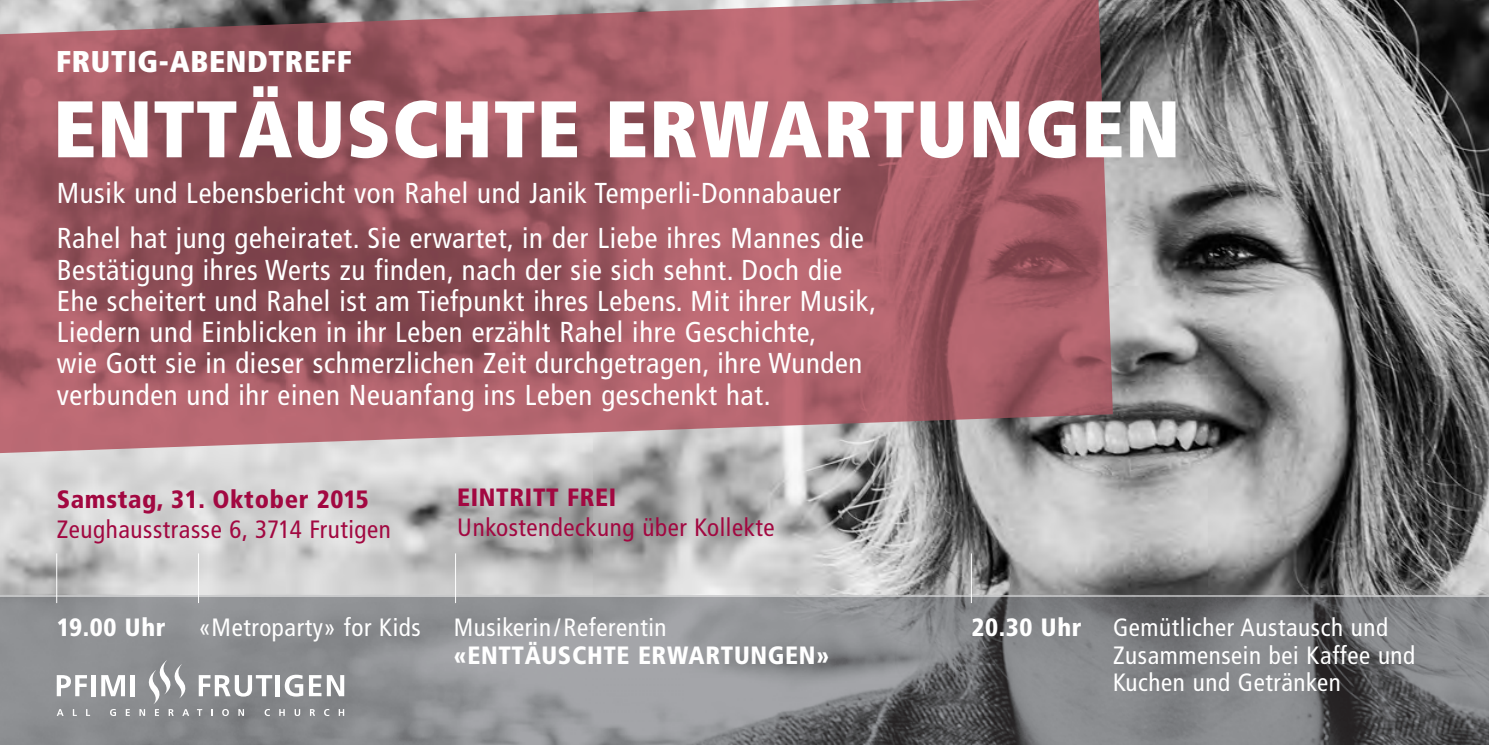
<style>
.page{position:relative;width:1489px;height:745px;background:#fff}
.page>*{position:absolute;margin:0;border:0;box-sizing:border-box;transform-origin:0 0}
.t1{font:900 condensed 80px "Frutiger";letter-spacing:.015em;color:#fff}
.t2{font:900 condensed 30px "Frutiger";letter-spacing:.025em;color:#fff}
.t3{font:condensed 28.75px/31.2px "Frutiger";letter-spacing:.025em;color:#fff}
.t4{font:condensed 25px/27.5px "Frutiger";letter-spacing:.025em;color:#fff}
.t5{font:condensed 25px "Frutiger";letter-spacing:.025em;color:#a20841}
.t6{font:900 condensed 25px "Frutiger";letter-spacing:.025em;color:#fff}
.t7{font:900 condensed 25px "Frutiger";letter-spacing:.025em;color:#a20841}
</style>
<div class="page">
<img style="left:0;top:0;width:1488px;height:595px">
<img style="left:0;top:0;width:1112px;height:453px">
<img style="left:0;top:596px;width:1488px;height:148px">
<svg style="left:57px;top:674px;width:30px;height:21px"></svg>
<hr style="left:91px;top:674px;width:4px;height:21px;background:#fff">
<svg style="left:101px;top:674px;width:24px;height:21px"></svg>
<hr style="left:131px;top:674px;width:4px;height:21px;background:#fff">
<svg style="left:199px;top:674px;width:73px;height:22px"></svg>
<hr style="left:276px;top:674px;width:4px;height:21px;background:#fff">
<svg style="left:285px;top:674px;width:18px;height:22px"></svg>
<svg style="left:309px;top:674px;width:12px;height:21px"></svg>
<svg style="left:327px;top:674px;width:17px;height:21px"></svg>
<svg style="left:57px;top:708px;width:7px;height:7px"></svg>
<svg style="left:73px;top:708px;width:4px;height:7px"></svg>
<svg style="left:86px;top:708px;width:4px;height:7px"></svg>
<svg style="left:110px;top:708px;width:6px;height:7px"></svg>
<svg style="left:126px;top:708px;width:4px;height:7px"></svg>
<svg style="left:197px;top:708px;width:5px;height:7px"></svg>
<svg style="left:211px;top:708px;width:2px;height:7px"></svg>
<svg style="left:222px;top:708px;width:7px;height:7px"></svg>
<svg style="left:223px;top:709px;width:4px;height:5px"></svg>
<svg style="left:238px;top:708px;width:6px;height:7px"></svg>
<svg style="left:264px;top:708px;width:6px;height:7px"></svg>
<svg style="left:279px;top:708px;width:6px;height:7px"></svg>
<svg style="left:294px;top:708px;width:6px;height:7px"></svg>
<svg style="left:310px;top:708px;width:5px;height:7px"></svg>
<svg style="left:324px;top:708px;width:5px;height:7px"></svg>
<svg style="left:339px;top:708px;width:5px;height:7px"></svg>
<svg style="left:139px;top:659px;width:52px;height:56px;background:#9b9c9f"></svg>
<hr style="left:56px;top:553px;width:1px;height:49px;background:#fff">
<hr style="left:198px;top:553px;width:1px;height:49px;background:#fff">
<hr style="left:455px;top:553px;width:1px;height:49px;background:#fff">
<hr style="left:970px;top:553px;width:1px;height:49px;background:#fff">
<p class="t2" style="left:56px;top:50px;width:297px">FRUTIG-ABENDTREFF</p>
<h1 class="t1" style="left:53px;top:97px;width:1128px">ENTTÄUSCHTE ERWARTUNGEN</h1>
<p class="t3" style="left:57px;top:172px;width:808px;line-height:45.5px">Musik und Lebensbericht von Rahel und Janik Temperli-Donnabauer<br>Rahel hat jung geheiratet. Sie erwartet, in der Liebe ihres Mannes die</p>
<p class="t3" style="left:57px;top:256px;width:821px">Bestätigung ihres Werts zu finden, nach der sie sich sehnt. Doch die Ehe scheitert und Rahel ist am Tiefpunkt ihres Lebens. Mit ihrer Musik, Liedern und Einblicken in ihr Leben erzählt Rahel ihre Geschichte,<br>wie Gott sie in dieser schmerzlichen Zeit durchgetragen, ihre Wunden verbunden und ihr einen Neuanfang ins Leben geschenkt hat.</p>
<p class="t7" style="left:57px;top:489px;width:314px">Samstag, 31. Oktober 2015</p>
<p class="t5" style="left:57px;top:519px;width:335px">Zeughausstrasse 6, 3714 Frutigen</p>
<p class="t7" style="left:457px;top:487px;width:160px">EINTRITT FREI</p>
<p class="t5" style="left:457px;top:517px;width:319px">Unkostendeckung über Kollekte</p>
<p class="t6" style="left:57px;top:617px;width:110px">19.00 Uhr</p>
<p class="t4" style="left:198px;top:615px;width:224px">«Metroparty» for Kids</p>
<p class="t4" style="left:454px;top:615px;width:214px">Musikerin/Referentin</p>
<p class="t6" style="left:454px;top:644px;width:377px">«ENTTÄUSCHTE ERWARTUNGEN»</p>
<p class="t6" style="left:971px;top:617px;width:112px">20.30 Uhr</p>
<p class="t4" style="left:1112px;top:615px;width:304px">Gemütlicher Austausch und<br>Zusammensein bei Kaffee und<br>Kuchen und Getränken</p>
</div>
